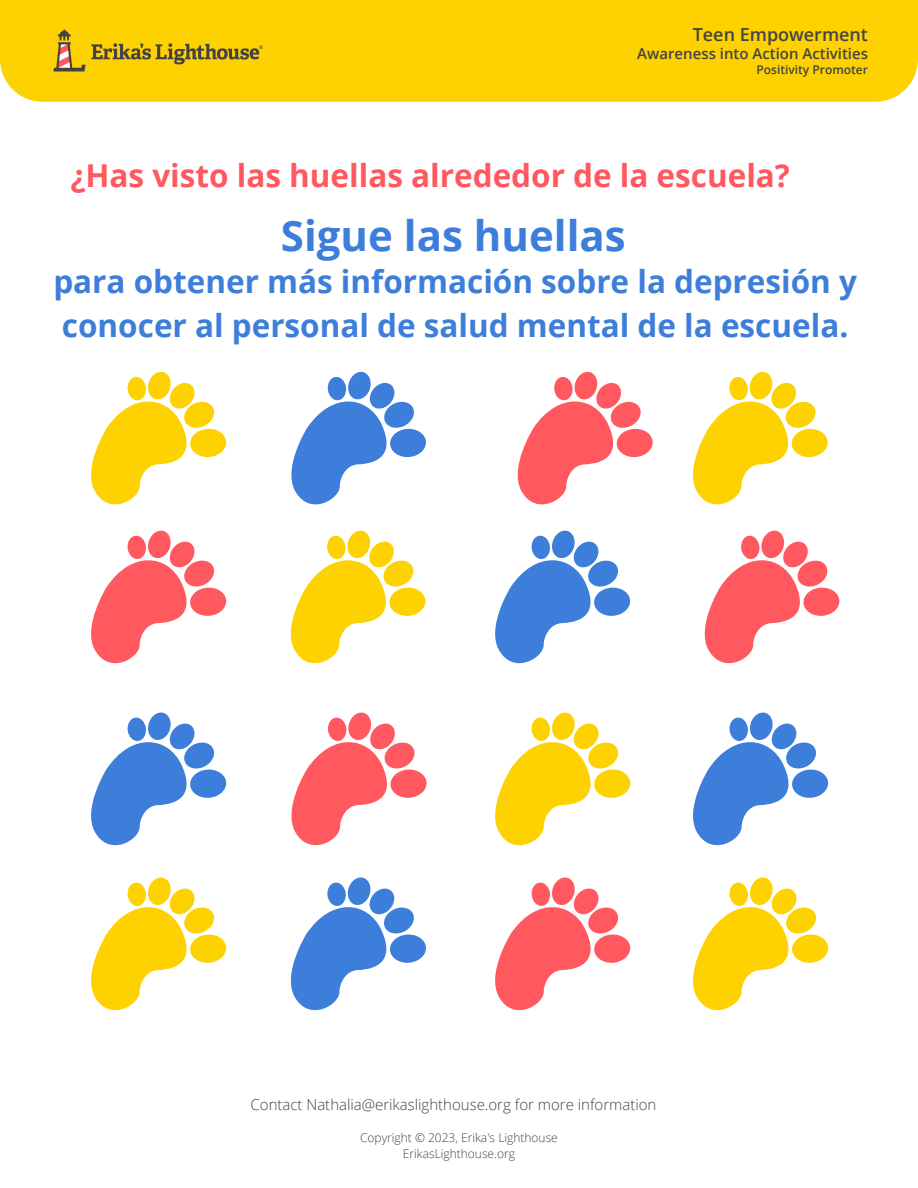
<style>
.page{position:relative;width:918px;height:1188px;background:#fff}
.page>*{position:absolute;margin:0;border:0;box-sizing:border-box;transform-origin:0 0}
.t1{font:700 42px "Open Sans";color:#3d7edb}
.t2{font:700 31.5px/43.8px "Open Sans";color:#3d7edb}
.t3{font:700 31.5px "Open Sans";color:#ff585f}
.t4{font:600 18px "Open Sans";color:#434345}
.t5{font:300 15px "Open Sans";color:#434345}
.t6{font:600 15px "Open Sans";color:#434345}
.t7{font:300 12px "Open Sans";color:#434345}
.t8{font:600 12px "Open Sans";color:#434345}
</style>
<div class="page">
<div style="left:0;top:0;width:918px;height:102px;background:#fed100"></div>
<img style="left:39px;top:20px;width:234px;height:62px">
<svg style="left:91px;top:371px;width:136px;height:134px"></svg>
<svg style="left:91px;top:530px;width:136px;height:134px"></svg>
<svg style="left:91px;top:712px;width:136px;height:134px"></svg>
<svg style="left:91px;top:877px;width:136px;height:134px"></svg>
<svg style="left:290px;top:877px;width:136px;height:134px"></svg>
<svg style="left:291px;top:371px;width:135px;height:134px"></svg>
<svg style="left:290px;top:530px;width:136px;height:134px"></svg>
<svg style="left:291px;top:712px;width:136px;height:134px"></svg>
<svg style="left:495px;top:712px;width:136px;height:134px"></svg>
<svg style="left:495px;top:877px;width:136px;height:134px"></svg>
<svg style="left:517px;top:371px;width:136px;height:134px"></svg>
<svg style="left:495px;top:530px;width:136px;height:134px"></svg>
<svg style="left:693px;top:712px;width:136px;height:134px"></svg>
<svg style="left:693px;top:877px;width:136px;height:134px"></svg>
<svg style="left:693px;top:371px;width:135px;height:134px"></svg>
<svg style="left:704px;top:530px;width:136px;height:134px"></svg>
<p class="t4" style="left:693px;top:22px;width:177px">Teen Empowerment</p>
<p class="t6" style="left:637px;top:43px;width:232px">Awareness into Action Activities</p>
<p class="t8" style="left:757px;top:61px;width:113px">Positivity Promoter</p>
<p class="t3" style="left:70px;top:154px;width:721px">¿Has visto las huellas alrededor de la escuela?</p>
<p class="t1" style="left:281px;top:206px;width:346px">Sigue las huellas</p>
<p class="t2" style="left:53px;top:259px;width:805px">para obtener más información sobre la depresión y conocer al personal de salud mental de la escuela.</p>
<p class="t5" style="left:251px;top:1094px;width:407px">Contact Nathalia@erikaslighthouse.org for more information</p>
<p class="t7" style="left:360px;top:1129px;width:199px">Copyright © 2023, Erika's Lighthouse</p>
<p class="t7" style="left:403px;top:1145px;width:114px">ErikasLighthouse.org</p>
</div>
